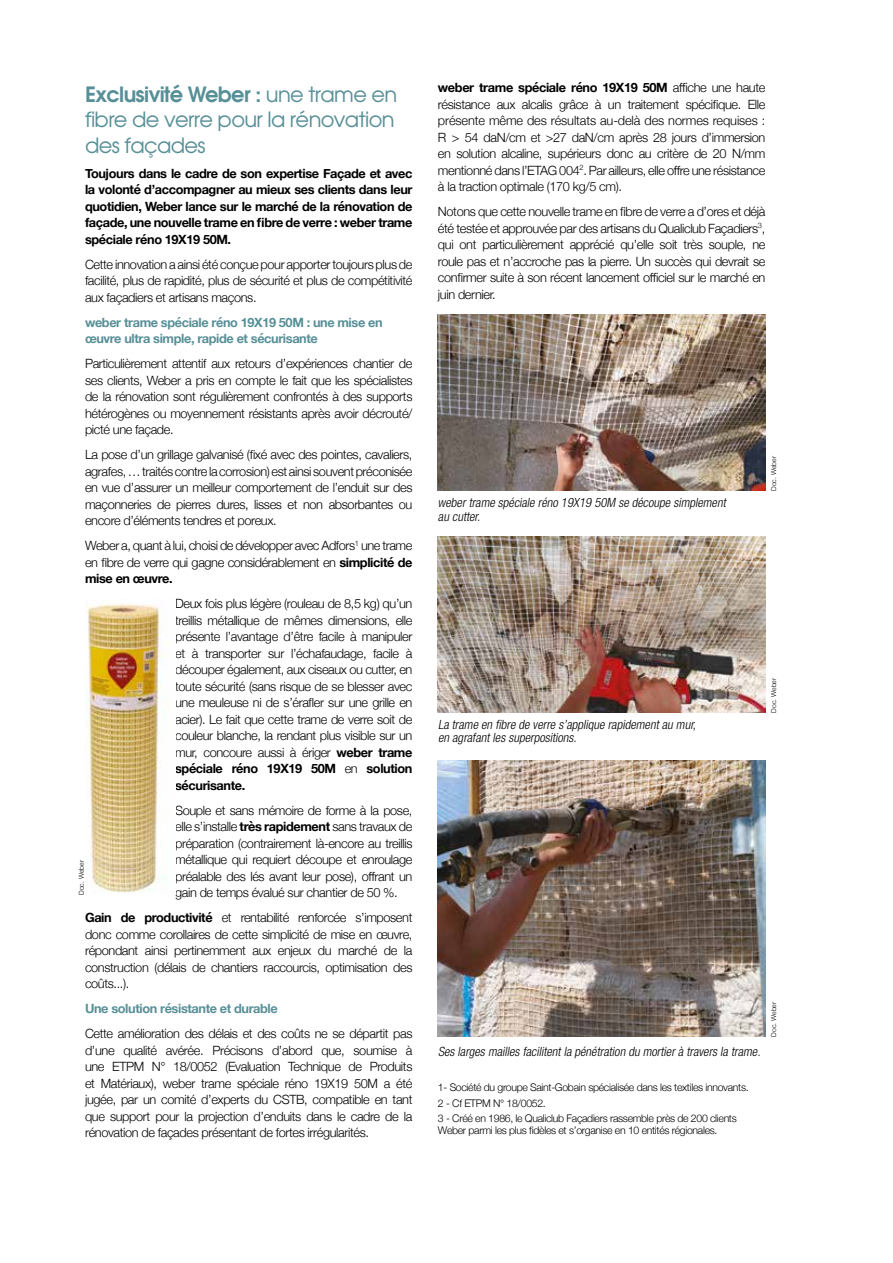
<style>
.page{position:relative;width:893px;height:1263px;background:#fff}
.page>*{position:absolute;margin:0;border:0;box-sizing:border-box;transform-origin:0 0}
.t1{font:21px/25.2px "Avant Garde";letter-spacing:-.03em;color:#578f97}
.t2{font:300 12.75px/16.5px "Helvetica Neue";letter-spacing:-.03em;color:#000;text-align:justify}
.t3{font:700 12.75px/16.5px "Helvetica Neue";letter-spacing:-.03em;color:#000;text-align:justify}
.t4{font:italic 300 condensed 12.75px/13.5px "Helvetica Neue";color:#000}
.t5{font:700 12.75px/16.5px "Helvetica Neue";letter-spacing:-.03em;color:#578f97}
.t6{font:300 10.5px/16.5px "Helvetica Neue";letter-spacing:-.03em;color:#000}
.t7{font:300 6.75px "Helvetica Neue";color:#000}
.s1{font-weight:600}
.s2{font-weight:700}
</style>
<div class="page">
<img style="left:85px;top:604px;width:84px;height:289px">
<img style="left:438px;top:315px;width:327px;height:176px">
<img style="left:438px;top:536px;width:327px;height:176px">
<img style="left:438px;top:760px;width:327px;height:276px">
<h1 class="t1" style="left:85px;top:82px;width:314px"><span class="s1">Exclusivité Weber :</span> une trame en fibre de verre pour la rénovation des façades</h1>
<p class="t3" style="left:85px;top:165px;width:329px">Toujours dans le cadre de son expertise Façade et avec la volonté d’accompagner au mieux ses clients dans leur quotidien, Weber lance sur le marché de la rénovation de façade, une nouvelle trame en fibre de verre : weber trame spéciale réno 19X19 50M.</p>
<p class="t2" style="left:85px;top:255px;width:329px">Cette innovation a ainsi été conçue pour apporter toujours plus de facilité, plus de rapidité, plus de sécurité et plus de compétitivité aux façadiers et artisans maçons.</p>
<p class="t5" style="left:85px;top:314px;width:299px">weber trame spéciale réno 19X19 50M : une mise en œuvre ultra simple, rapide et sécurisante</p>
<p class="t2" style="left:85px;top:354px;width:329px">Particulièrement attentif aux retours d’expériences chantier de ses clients, Weber a pris en compte le fait que les spécialistes de la rénovation sont régulièrement confrontés à des supports hétérogènes ou moyennement résistants après avoir décrouté/ picté une façade.</p>
<p class="t2" style="left:85px;top:445px;width:329px">La pose d’un grillage galvanisé (fixé avec des pointes, cavaliers, agrafes, … traités contre la corrosion) est ainsi souvent préconisée en vue d’assurer un meilleur comportement de l’enduit sur des maçonneries de pierres dures, lisses et non absorbantes ou encore d’éléments tendres et poreux.</p>
<p class="t2" style="left:85px;top:536px;width:329px">Weber a, quant à lui, choisi de développer avec Adfors<sup>1</sup> une trame en fibre de verre qui gagne considérablement en <span class="s2">simplicité de mise en œuvre.</span></p>
<p class="t2" style="left:175px;top:594px;width:239px">Deux fois plus légère (rouleau de 8,5 kg) qu’un treillis métallique de mêmes dimensions, elle présente l’avantage d’être facile à manipuler et à transporter sur l’échafaudage, facile à découper également, aux ciseaux ou cutter, en toute sécurité (sans risque de se blesser avec une meuleuse ni de s’érafler sur une grille en acier). Le fait que cette trame de verre soit de couleur blanche, la rendant plus visible sur un mur, concoure aussi à ériger <span class="s2">weber trame spéciale réno 19X19 50M</span> en <span class="s2">solution sécurisante.</span></p>
<p class="t2" style="left:175px;top:801px;width:239px">Souple et sans mémoire de forme à la pose, elle s’installe <span class="s2">très rapidement</span> sans travaux de préparation (contrairement là-encore au treillis métallique qui requiert découpe et enroulage préalable des lés avant leur pose), offrant un gain de temps évalué sur chantier de 50 %.</p>
<p class="t2" style="left:85px;top:908px;width:329px"><span class="s2">Gain de productivité</span> et rentabilité renforcée s’imposent donc comme corollaires de cette simplicité de mise en œuvre, répondant ainsi pertinemment aux enjeux du marché de la construction (délais de chantiers raccourcis, optimisation des coûts...).</p>
<p class="t5" style="left:85px;top:1001px;width:194px">Une solution résistante et durable</p>
<p class="t2" style="left:85px;top:1024px;width:329px">Cette amélioration des délais et des coûts ne se départit pas d’une qualité avérée. Précisons d’abord que, soumise à une ETPM N° 18/0052 (Evaluation Technique de Produits et Matériaux), weber trame spéciale réno 19X19 50M a été jugée, par un comité d’experts du CSTB, compatible en tant que support pour la projection d’enduits dans le cadre de la rénovation de façades présentant de fortes irrégularités.</p>
<p class="t7" style="left:76px;top:895px;width:36px;rotate:-90deg">Doc. Weber</p>
<p class="t2" style="left:438px;top:78px;width:329px"><span class="s2">weber trame spéciale réno 19X19 50M</span> affiche une haute résistance aux alcalis grâce à un traitement spécifique. Elle présente même des résultats au-delà des normes requises :<br>R &gt; 54 daN/cm et &gt;27 daN/cm après 28 jours d’immersion en solution alcaline, supérieurs donc au critère de 20 N/mm mentionné dans l’ETAG 004<sup>2</sup>. Par ailleurs, elle offre une résistance à la traction optimale (170 kg/5 cm).</p>
<p class="t2" style="left:438px;top:202px;width:329px">Notons que cette nouvelle trame en fibre de verre a d’ores et déjà été testée et approuvée par des artisans du Qualiclub Façadiers<sup>3</sup>, qui ont particulièrement apprécié qu’elle soit très souple, ne roule pas et n’accroche pas la pierre. Un succès qui devrait se confirmer suite à son récent lancement officiel sur le marché en juin dernier.</p>
<p class="t4" style="left:438px;top:496px;width:292px">webertrame spéciale réno 19X19 50M se découpe simplement au cutter.</p>
<p class="t7" style="left:768px;top:491px;width:36px;rotate:-90deg">Doc. Weber</p>
<p class="t4" style="left:438px;top:717px;width:262px">La trame en fibre de verre s’applique rapidementau mur, en agrafantles superpositions.</p>
<p class="t7" style="left:768px;top:712px;width:36px;rotate:-90deg">Doc. Weber</p>
<p class="t4" style="left:438px;top:1045px;width:326px">Ses larges mailles facilitentla pénétration du mortierà travers la trame.</p>
<p class="t6" style="left:438px;top:1078px;width:312px">1- Société du groupe Saint-Gobain spécialisée dans les textiles innovants.<br>2 - Cf ETPM N° 18/0052.</p>
<p class="t6" style="left:438px;top:1112px;width:300px;line-height:12px">3 - Créé en 1986, le Qualiclub Façadiers rassemble près de 200 clients<br>Weber parmi les plus fidèles et s’organise en 10 entités régionales.</p>
<p class="t7" style="left:768px;top:1036px;width:36px;rotate:-90deg">Doc. Weber</p>
</div>
